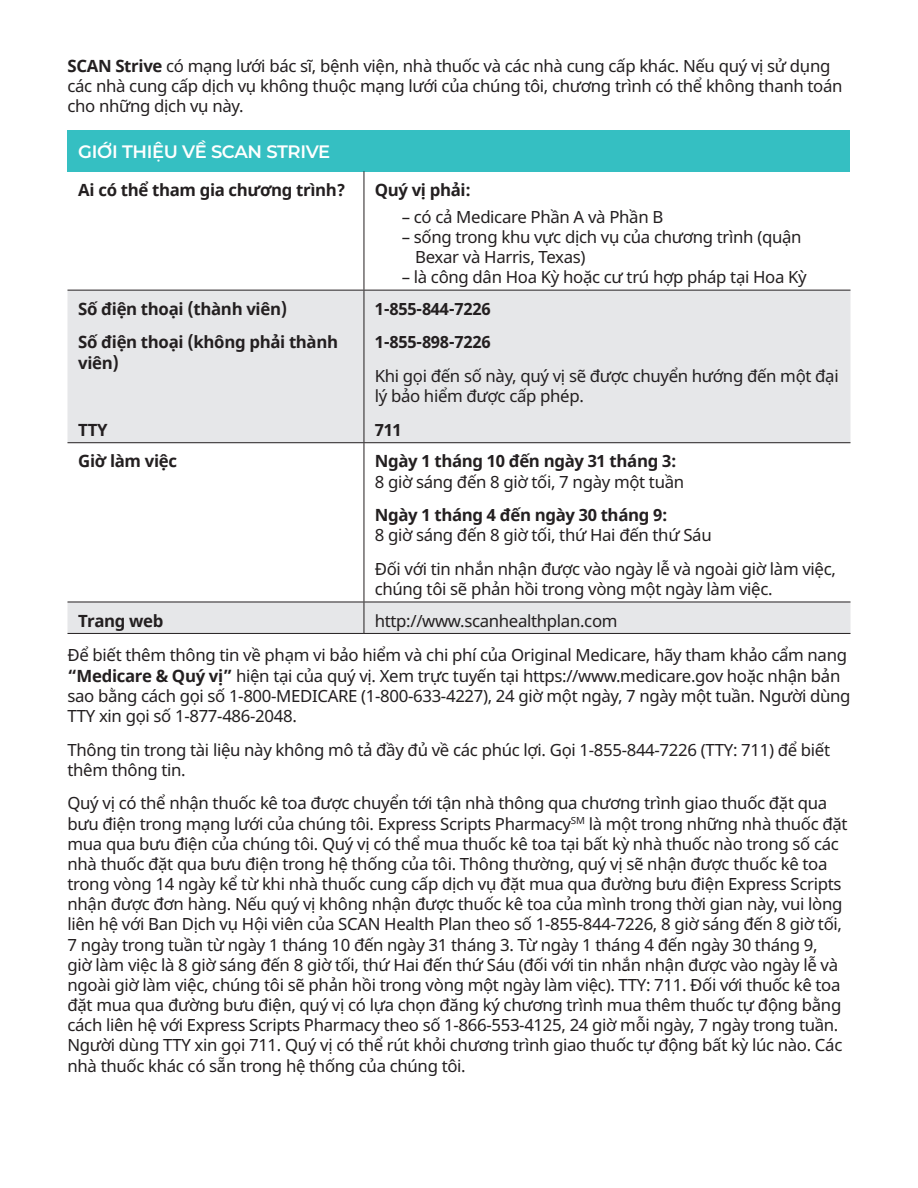
<style>
.page{position:relative;width:918px;height:1188px;background:#fff}
.page>*{position:absolute;margin:0;border:0;box-sizing:border-box;transform-origin:0 0}
.t1{font:600 18px "Montserrat";letter-spacing:-.02em;color:#fff}
.BODY{font:16.8px/20.1px "Noto Sans";letter-spacing:-.02em;color:#231f20}
.BODY-2{font:700 16.8px/20.1px "Noto Sans";letter-spacing:-.02em;color:#231f20}
.CCS_INDENT{font:16.8px/20.1px "Noto Sans";letter-spacing:-.02em;color:#231f20}
.s1{font-weight:700}
</style>
<div class="page">
<div style="left:68px;top:130px;width:782px;height:41px;background:#35bfc2"></div>
<svg style="left:68px;top:291px;width:782px;height:342px;fill:#e6e7e9"></svg>
<hr style="left:68px;top:290px;width:296px;height:1px;background:#231f20">
<hr style="left:364px;top:290px;width:486px;height:1px;background:#231f20">
<hr style="left:68px;top:442px;width:296px;height:1px;background:#231f20">
<hr style="left:364px;top:442px;width:486px;height:1px;background:#231f20">
<hr style="left:68px;top:602px;width:296px;height:1px;background:#231f20">
<hr style="left:364px;top:602px;width:486px;height:1px;background:#231f20">
<hr style="left:68px;top:633px;width:296px;height:1px;background:#231f20">
<hr style="left:364px;top:633px;width:486px;height:1px;background:#231f20">
<hr style="left:364px;top:171px;width:1px;height:119px;background:#231f20">
<hr style="left:364px;top:291px;width:1px;height:151px;background:#231f20">
<hr style="left:364px;top:443px;width:1px;height:159px;background:#231f20">
<hr style="left:364px;top:602px;width:1px;height:31px;background:#231f20">
<p class="BODY" style="left:68px;top:56px;width:777px"><span class="s1">SCAN Strive</span> có mạng lưới bác sĩ, bệnh viện, nhà thuốc và các nhà cung cấp khác. Nếu quý vị sử dụng các nhà cung cấp dịch vụ không thuộc mạng lưới của chúng tôi, chương trình có thể không thanh toán cho những dịch vụ này.</p>
<p class="t1" style="left:78px;top:140px;width:253px">GIỚI THIỆU VỀ SCAN STRIVE</p>
<p class="BODY-2" style="left:78px;top:180px;width:269px">Ai có thể tham gia chương trình?</p>
<p class="BODY-2" style="left:375px;top:180px;width:98px">Quý vị phải:</p>
<p class="CCS_INDENT" style="left:402px;top:207px;width:263px">– có cả Medicare Phần A và Phần B</p>
<p class="CCS_INDENT" style="left:415px;top:227px;width:388px;text-indent:-14px">– sống trong khu vực dịch vụ của chương trình (quận<br>Bexar và Harris, Texas)</p>
<p class="CCS_INDENT" style="left:402px;top:268px;width:407px">– là công dân Hoa Kỳ hoặc cư trú hợp phá p tại Hoa Kỳ</p>
<p class="BODY-2" style="left:78px;top:299px;width:210px">Số điện thoại (thành viên)</p>
<p class="BODY-2" style="left:78px;top:333px;width:261px">Số điện thoại (không phải thành viên)</p>
<p class="BODY-2" style="left:375px;top:299px;width:117px">1-855-844-7226</p>
<p class="BODY-2" style="left:375px;top:333px;width:117px">1-855-898-7226</p>
<p class="BODY" style="left:375px;top:366px;width:465px">Khi gọi đến số này, quý vị sẽ được chuyển hướng đến một đại lý bảo hiểm được cấp phép.</p>
<p class="BODY-2" style="left:375px;top:420px;width:29px">711</p>
<p class="BODY-2" style="left:78px;top:420px;width:31px">TTY</p>
<p class="BODY-2" style="left:78px;top:452px;width:100px">Giờ làm việc</p>
<p class="BODY-2" style="left:375px;top:452px;width:303px">Ngày 1 tháng 10 đến ngày 31 tháng 3:</p>
<p class="BODY" style="left:375px;top:472px;width:311px">8 giờ sáng đến 8 giờ tối, 7 ngày một tuần</p>
<p class="BODY-2" style="left:375px;top:506px;width:294px">Ngày 1 tháng 4 đến ngày 30 tháng 9:</p>
<p class="BODY" style="left:375px;top:526px;width:338px">8 giờ sáng đến 8 giờ tối, thứ Hai đến thứ Sáu</p>
<p class="BODY" style="left:375px;top:559px;width:463px">Đối với tin nhắn nhận được vào ngày lễ và ngoài giờ làm việc, chúng tôi sẽ phản hồi trong vòng một ngày làm việc.</p>
<p class="BODY-2" style="left:78px;top:611px;width:87px">Trang web</p>
<p class="BODY" style="left:375px;top:611px;width:244px">http://www.scanhealthplan.com</p>
<p class="BODY" style="left:68px;top:646px;width:785px">Để biết thêm thông tin về phạm vi bảo hiểm và chi phí của Original Medicare, hãy tham khảo cẩm nang <span class="s1">“Medicare &amp; Quý vị”</span> hiện tại của quý vị. Xem trực tuyến tại https://www.medicare.gov hoặc nhận bản sao bằng cách gọi số 1‑800‑MEDICARE (1‑800‑633‑4227), 24 giờ một ngày, 7 ngày một tuần. Người dùng TTY xin gọi số 1‑877‑486‑2048.</p>
<p class="BODY" style="left:68px;top:740px;width:764px">Thông tin trong tài liệu này không mô tả đầy đủ về các phúc lợi. Gọi 1-855-844-7226 (TTY: 711) để biết thêm thông tin.</p>
<p class="BODY" style="left:68px;top:794px;width:782px">Quý vị có thể nhận thuốc kê toa được chuyển tới tận nhà thông qua chương trình giao thuốc đặt qua bưu điện trong mạng lưới của chúng tôi. Express Scripts Pharmacy<sup>SM</sup> là một trong những nhà thuốc đặt mua qua bưu điện của chúng tôi. Quý vị có thể mua thuốc kê toa tại bất kỳ nhà thuốc nào trong số các nhà thuốc đặt qua bưu điện trong hệ thống của tôi. Thông thường, quý vị sẽ nhận được thuốc kê toa trong vòng 14 ngày kể từ khi nhà thuốc cung cấp dịch vụ đặt mua qua đường bưu điện Express Scripts nhận được đơn hàng. Nếu quý vị không nhận được thuốc kê toa của mình trong thời gian này, vui lòng liên hệ với Ban Dịch vụ Hội viên của SCAN Health Plan theo số 1-855-844-7226, 8 giờ sáng đến 8 giờ tối, 7 ngày trong tuần từ ngày 1 tháng 10 đến ngày 31 tháng 3. Từ ngày 1 tháng 4 đến ngày 30 tháng 9,<br>giờ làm việc là 8 giờ sáng đến 8 giờ tối, thứ Hai đến thứ Sáu (đối với tin nhắn nhận được vào ngày lễ và ngoài giờ làm việc, chúng tôi sẽ phản hồi trong vòng một ngày làm việc). TTY: 711. Đối với thuốc kê toa đặt mua qua đường bưu điện, quý vị có lựa chọn đăng ký chương trình mua thêm thuốc tự động bằng cách liên hệ với Express Scripts Pharmacy theo số 1‑866‑553‑4125, 24 giờ mỗi ngày, 7 ngày trong tuần.<br>Người dùng TTY xin gọi 711. Quý vị có thể rút khỏi chương trình giao thuốc tự động bất kỳ lúc nào. Các nhà thuốc khác có sẵn trong hệ thống của chúng tôi.</p>
</div>
